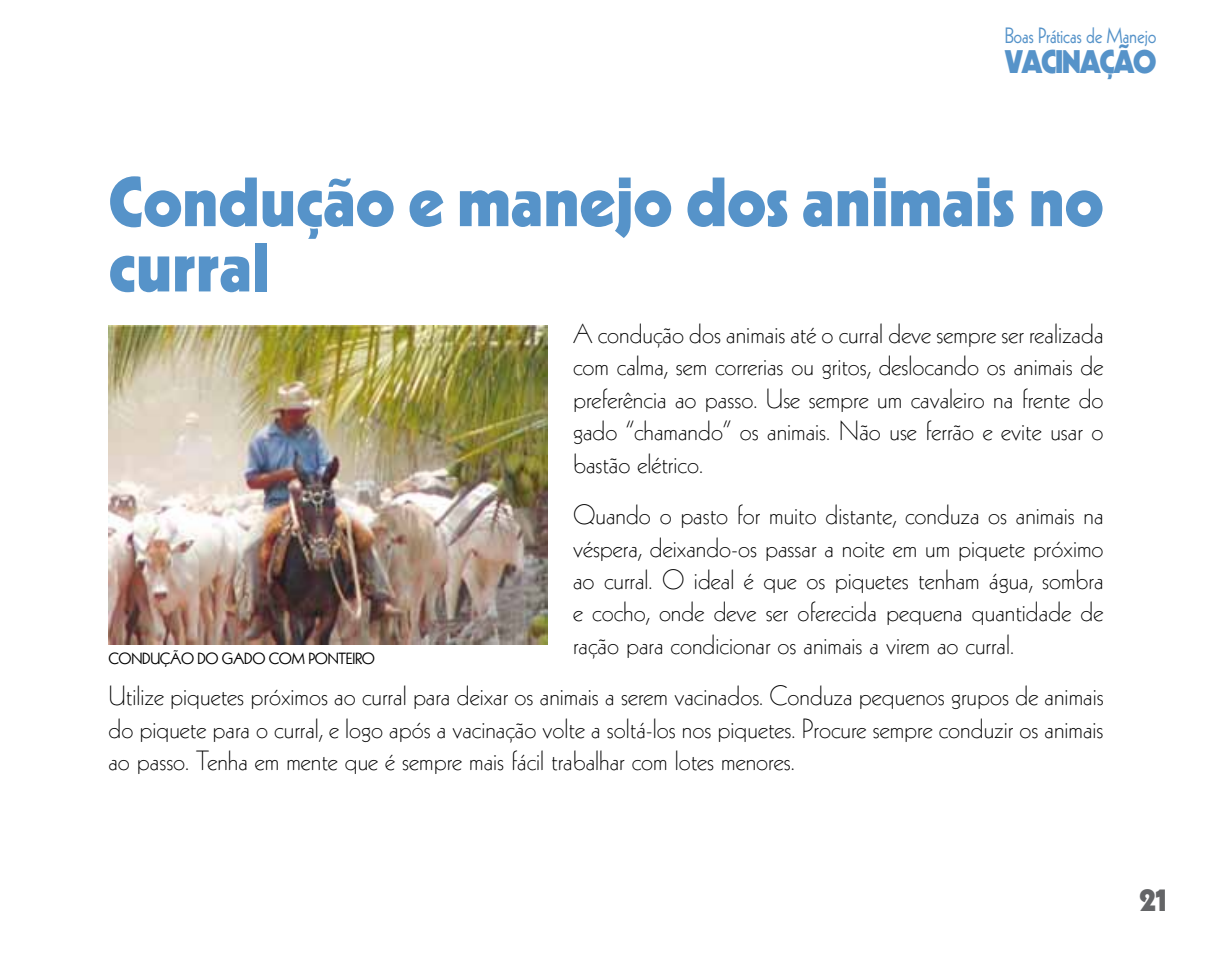
<style>
.page{position:relative;width:1212px;height:957px;background:#fff}
.page>*{position:absolute;margin:0;border:0;box-sizing:border-box;transform-origin:0 0}
.t1{font:900 67.5px/65.2px "Kabel";color:#5693c9}
.t2{font:900 31.72px "Kabel";letter-spacing:-.05em;color:#5693c9;scale:.94 1}
.t3{font:900 31.5px "Kabel";color:#646567}
.t4{font:300 27px/32.4px "Kabel";color:#000;text-align:justify}
.t5{font:21.6px "Kabel";letter-spacing:-.01em;color:#5693c9;scale:.88 1}
.t6{font:15.75px "Kabel";letter-spacing:-.02em;color:#000}
</style>
<div class="page">
<img style="left:108px;top:325px;width:439px;height:319px">
<p class="t5" style="left:1005px;top:23px;width:174px">Boas Práticas de Manejo</p>
<p class="t2" style="left:1005px;top:41px;width:163px">VACINAÇÃO</p>
<h1 class="t1" style="left:108px;top:169px;width:997px">Condução e manejo dos animais no curral</h1>
<p class="t4" style="left:573px;top:318px;width:532px">A condução dos animais até o curral deve sempre ser realizada com calma, sem correrias ou gritos, deslocando os animais de preferência ao passo. Use sempre um cavaleiro na frente do gado “chamando” os animais. Não use ferrão e evite usar o bastão elétrico.</p>
<p class="t4" style="left:573px;top:499px;width:532px">Quando o pasto for muito distante, conduza os animais na véspera, deixando-os passar a noite em um piquete próximo ao curral. O ideal é que os piquetes tenham água, sombra e cocho, onde deve ser oferecida pequena quantidade de ração para condicionar os animais a virem ao curral.</p>
<p class="t4" style="left:108px;top:680px;width:997px">Utilize piquetes próximos ao curral para deixar os animais a serem vacinados. Conduza pequenos grupos de animais do piquete para o curral, e logo após a vacinação volte a soltá-los nos piquetes. Procure sempre conduzir os animais ao passo. Tenha em mente que é sempre mais fácil trabalhar com lotes menores.</p>
<p class="t6" style="left:108px;top:649px;width:268px">CONDUÇÃO DO GADO COM PONTEIRO</p>
<p class="t3" style="left:1139px;top:880px;width:29px">21</p>
</div>
